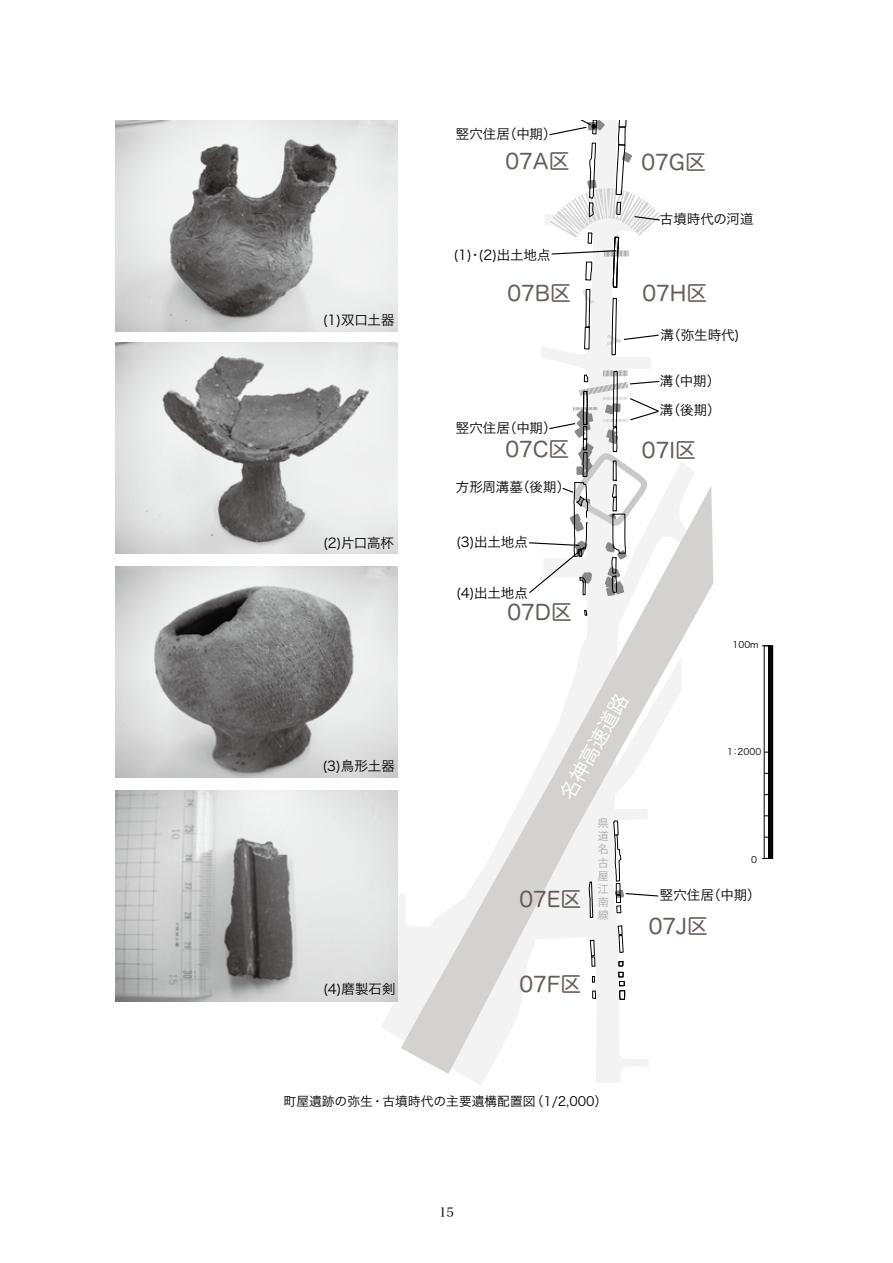
<style>
.page{position:relative;width:893px;height:1263px;background:#fff}
.page>*{position:absolute;margin:0;border:0;box-sizing:border-box;transform-origin:0 0}
.t1{font:21px "Hira Maru Pro W4";color:#675c5a}
.t2{font:19.5px "Koz Go Pro";color:#fff}
.t3{font:13.5px "Hira Kaku Pro W3";color:#040000}
.t4{font:12.75px "Hira Kaku Pro W3";color:#000}
.t5{font:12.75px "Hira Min Pro W3";color:#000}
.t6{font:10.95px/13px "Koz Go Pro";color:#aaabab;text-align:justify}
.t7{font:9px "Ryumin Light 83 pv RKSJ H";color:#040000}
</style>
<div class="page">
<svg style="left:381px;top:120px;width:314px;height:965px"></svg>
<svg style="left:401px;top:486px;width:312px;height:588px"></svg>
<svg style="left:618px;top:972px;width:7px;height:28px"></svg>
<svg style="left:619px;top:961px;width:4px;height:5px"></svg>
<svg style="left:617px;top:905px;width:4px;height:8px"></svg>
<svg style="left:618px;top:925px;width:6px;height:28px"></svg>
<div style="left:616px;top:895px;width:5px;height:8px;border:1px solid #040000"></div>
<div style="left:616px;top:883px;width:4px;height:12px;border:1px solid #040000"></div>
<svg style="left:613px;top:820px;width:8px;height:61px"></svg>
<svg style="left:592px;top:991px;width:4px;height:7px"></svg>
<svg style="left:592px;top:976px;width:3px;height:6px"></svg>
<svg style="left:590px;top:940px;width:5px;height:26px"></svg>
<svg style="left:589px;top:882px;width:4px;height:36px"></svg>
<svg style="left:584px;top:610px;width:3px;height:6px"></svg>
<img style="left:116px;top:790px;width:281px;height:211px">
<img style="left:116px;top:120px;width:281px;height:211px">
<img style="left:116px;top:567px;width:281px;height:210px">
<img style="left:116px;top:343px;width:281px;height:211px">
<svg style="left:615px;top:890px;width:44px;height:8px"></svg>
<svg style="left:522px;top:120px;width:170px;height:235px"></svg>
<svg style="left:528px;top:370px;width:133px;height:226px"></svg>
<div style="left:768px;top:646px;width:5px;height:212px;background:#040000"></div>
<div style="left:764px;top:646px;width:9px;height:212px;border:1px solid #040000"></div>
<p class="t3" style="left:323px;top:308px;width:73px">(1)双口土器</p>
<p class="t3" style="left:323px;top:531px;width:72px">(2)片口高杯</p>
<p class="t3" style="left:322px;top:754px;width:74px">(3)鳥形土器</p>
<p class="t3" style="left:323px;top:977px;width:74px">(4)磨製石剣</p>
<p class="t3" style="left:456px;top:122px;width:102px">竪穴住居（中期）</p>
<h1 class="t1" style="left:505px;top:143px;width:66px">07A区</h1>
<p class="t3" style="left:453px;top:243px;width:99px">(1)・(2)出土地点</p>
<h1 class="t1" style="left:507px;top:275px;width:65px">07B区</h1>
<p class="t3" style="left:456px;top:415px;width:102px">竪穴住居（中期）</p>
<h1 class="t1" style="left:505px;top:431px;width:65px">07C区</h1>
<p class="t3" style="left:456px;top:475px;width:116px">方形周溝墓（後期）</p>
<p class="t3" style="left:456px;top:530px;width:73px">(3)出土地点</p>
<p class="t3" style="left:456px;top:581px;width:73px">(4)出土地点</p>
<h1 class="t1" style="left:507px;top:594px;width:66px">07D区</h1>
<h1 class="t1" style="left:641px;top:144px;width:66px">07G区</h1>
<p class="t3" style="left:660px;top:207px;width:95px">古墳時代の河道</p>
<h1 class="t1" style="left:642px;top:275px;width:67px">07H区</h1>
<p class="t3" style="left:660px;top:323px;width:81px">溝（弥生時代)</p>
<p class="t3" style="left:660px;top:369px;width:62px">溝（中期）</p>
<p class="t3" style="left:660px;top:398px;width:62px">溝（後期）</p>
<h1 class="t1" style="left:642px;top:432px;width:56px">07I区</h1>
<p class="t7" style="left:732px;top:637px;width:28px">100m</p>
<h2 class="t2" style="left:555px;top:791px;width:118px;rotate:-61deg">名神高速道路</h2>
<h1 class="t1" style="left:519px;top:881px;width:63px">07E区</h1>
<p class="t6" style="left:598px;top:817px;width:12px">県道名古屋江南線</p>
<h1 class="t1" style="left:520px;top:966px;width:64px">07F区</h1>
<p class="t7" style="left:727px;top:744px;width:36px">1：2000</p>
<p class="t7" style="left:751px;top:851px;width:7px">0</p>
<p class="t3" style="left:660px;top:883px;width:102px">竪穴住居（中期）</p>
<h1 class="t1" style="left:649px;top:907px;width:61px">07J区</h1>
<p class="t4" style="left:284px;top:1090px;width:325px">町屋遺跡の弥生・古墳時代の主要遺構配置図（1/2,000）</p>
<p class="t5" style="left:439px;top:1201px;width:17px">15</p>
</div>
